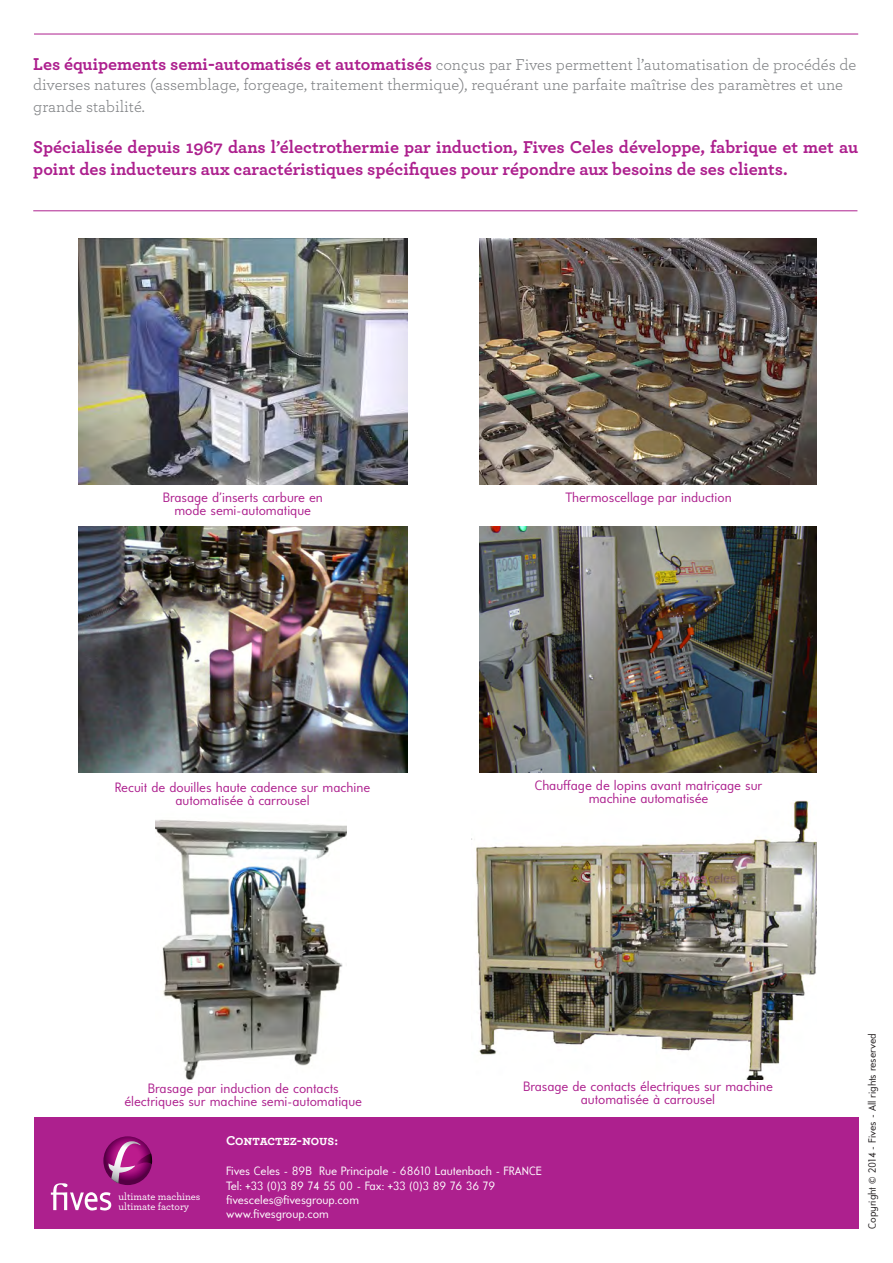
<style>
.page{position:relative;width:893px;height:1263px;background:#fff}
.page>*{position:absolute;margin:0;border:0;box-sizing:border-box;transform-origin:0 0}
.t1{font:700 18px/21.6px "Archer";color:#ad208e}
.t2{font:16.5px/19.8px "Archer";color:#808285}
.t3{font:13.5px/13.5px "Universalis ADF Std";color:#ad208e;text-align:center}
.t4{font:700 13.5px "Archer";letter-spacing:-.005em;color:#fff}
.t5{font:12px/14.4px "Universalis ADF Std";color:#fff}
.t6{font:10.5px "Universalis ADF Std";color:#231f20}
.t7{font:500 10.35px/10.4px "Archer";color:#fff}
.s1{font-weight:700;font-size:18px;color:#ad208e}
</style>
<div class="page">
<div style="left:34px;top:1118px;width:824px;height:111px;background:#ad208e"></div>
<svg style="left:103px;top:1136px;width:49px;height:49px"></svg>
<svg style="left:51px;top:1141px;width:102px;height:69px"></svg>
<hr style="left:34px;top:34px;width:824px;height:1px;background:#ad208e">
<hr style="left:33px;top:211px;width:824px;height:1px;background:#ad208e">
<img style="left:78px;top:239px;width:329px;height:246px">
<img style="left:471px;top:801px;width:346px;height:279px">
<img style="left:479px;top:238px;width:338px;height:247px">
<img style="left:78px;top:526px;width:329px;height:247px">
<img style="left:479px;top:526px;width:338px;height:247px">
<img style="left:155px;top:819px;width:192px;height:261px">
<p class="t2" style="left:33px;top:54px;width:825px"><span class="s1">Les équipements semi-automatisés et automatisés</span> conçus par Fives permettent l’automatisation de procédés de diverses natures (assemblage, forgeage, traitement thermique), requérant une parfaite maîtrise des paramètres et une</p>
<p class="t2" style="left:33px;top:96px;width:113px">grande stabilité.</p>
<p class="t1" style="left:33px;top:135px;width:826px">Spécialisée depuis 1967 dans l’électrothermie par induction, Fives Celes développe, fabrique et met au point des inducteurs aux caractéristiques spécifiques pour répondre aux besoins de ses clients.</p>
<p class="t3" style="left:163px;top:490px;width:162px">Brasage d’inserts carbure en</p>
<p class="t3" style="left:174px;top:503px;width:138px">mode semi-automatique</p>
<p class="t3" style="left:565px;top:490px;width:168px">Thermoscellage par induction</p>
<p class="t3" style="left:115px;top:780px;width:257px">Recuit de douilles haute cadence sur machine automatisée à carrousel</p>
<p class="t3" style="left:535px;top:778px;width:229px">Chauffage de lopins avant matriçage sur machine automatisée</p>
<p class="t3" style="left:124px;top:1081px;width:239px">Brasage par induction de contacts électriques sur machine semi-automatique</p>
<p class="t3" style="left:523px;top:1079px;width:251px">Brasage de contacts électriques sur machine automatisée à carrousel</p>
<p class="t7" style="left:118px;top:1190px;width:83px">ultimate machines ultimate factory</p>
<p class="t4" style="left:226px;top:1129px;width:114px">Contactez-nous:</p>
<p class="t5" style="left:226px;top:1163px;width:317px">Fives Celes - 89B Rue Principale - 68610 Lautenbach - FRANCE Tel: +33 (0)3 89 74 55 00 - Fax: +33 (0)3 89 76 36 79 fivesceles@fivesgroup.com<br>www.fivesgroup.com</p>
<p class="t6" style="left:866px;top:1229px;width:197px;rotate:-90deg">Copyright © 2014 - Fives - All rights reserved</p>
</div>
